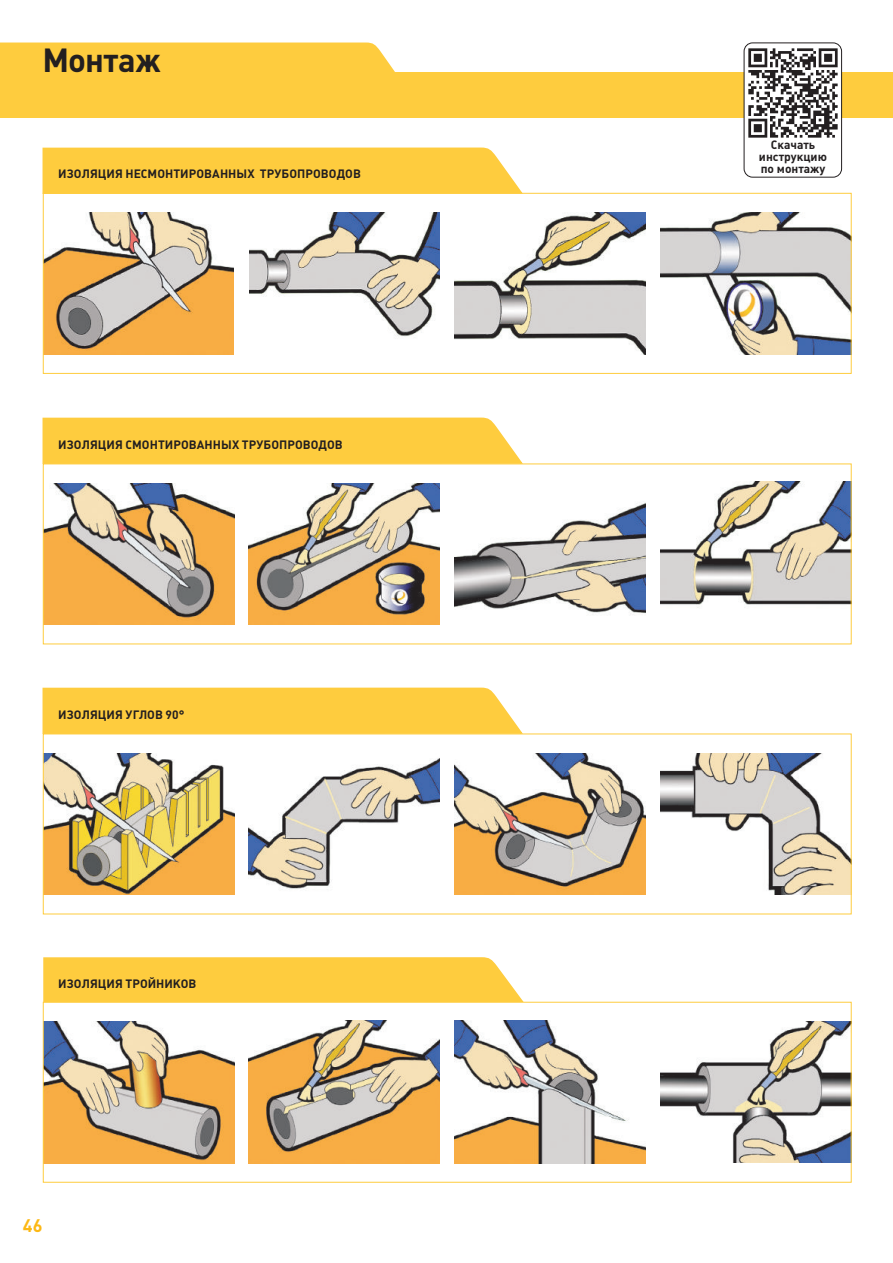
<style>
.page{position:relative;width:893px;height:1263px;background:#fff}
.page>*{position:absolute;margin:0;border:0;box-sizing:border-box;transform-origin:0 0}
.t1{font:700 33px "Plumb";letter-spacing:-.015em;color:#231f20}
.t2{font:700 18px "Plumb";color:#fcb814}
.t3{font:700 12px/12px "Plumb";color:#231f20;text-align:center}
</style>
<div class="page">
<div style="left:0;top:43px;width:395px;height:29px;background:#fecc3e"></div>
<div style="left:0;top:72px;width:893px;height:45px;background:#fecc3e"></div>
<svg style="left:45px;top:354px;width:189px;height:1px"></svg>
<img style="left:45px;top:212px;width:189px;height:142px">
<div style="left:42px;top:147px;width:482px;height:48px;background:#fecc3e"></div>
<svg style="left:42px;top:417px;width:482px;height:48px;background:#fecf4a"></svg>
<svg style="left:42px;top:687px;width:482px;height:48px;background:#fecf49"></svg>
<div style="left:43px;top:957px;width:482px;height:45px;background:#fecc3e"></div>
<img style="left:249px;top:213px;width:191px;height:124px">
<img style="left:455px;top:213px;width:190px;height:141px">
<img style="left:661px;top:213px;width:189px;height:141px">
<img style="left:45px;top:483px;width:189px;height:142px">
<img style="left:249px;top:483px;width:191px;height:142px">
<img style="left:455px;top:503px;width:190px;height:110px">
<img style="left:660px;top:482px;width:190px;height:126px">
<img style="left:45px;top:753px;width:189px;height:142px">
<img style="left:249px;top:758px;width:191px;height:131px">
<img style="left:455px;top:753px;width:190px;height:142px">
<img style="left:660px;top:753px;width:190px;height:142px">
<svg style="left:45px;top:1163px;width:190px;height:1px"></svg>
<img style="left:45px;top:1021px;width:190px;height:142px">
<img style="left:249px;top:1021px;width:191px;height:142px">
<img style="left:455px;top:1021px;width:190px;height:142px">
<img style="left:660px;top:1021px;width:190px;height:142px">
<div style="left:43px;top:193px;width:809px;height:181px;border:1px solid #fecc3e"></div>
<div style="left:43px;top:1002px;width:809px;height:180px;border:1px solid #fecc3e"></div>
<div style="left:744px;top:43px;width:98px;height:134px;background:#fff;border-radius:9px"></div>
<div style="left:744px;top:43px;width:98px;height:135px;border:1px solid #231f20;border-radius:9px"></div>
<img style="left:748px;top:48px;width:90px;height:90px">
<h1 class="t1" style="left:43px;top:41px;width:120px">Монтаж</h1>
<p class="t3" style="left:58px;top:168px;width:304px">ИЗОЛЯЦИЯ НЕСМОНТИРОВАННЫХ ТРУБОПРОВОДОВ</p>
<p class="t3" style="left:58px;top:438px;width:286px">ИЗОЛЯЦИЯ СМОНТИРОВАННЫХ ТРУБОПРОВОДОВ</p>
<p class="t3" style="left:58px;top:708px;width:128px">ИЗОЛЯЦИЯ УГЛОВ 90°</p>
<p class="t3" style="left:58px;top:978px;width:140px">ИЗОЛЯЦИЯ ТРОЙНИКОВ</p>
<h2 class="t2" style="left:23px;top:1216px;width:21px">46</h2>
<p class="t3" style="left:759px;top:138px;width:70px">Скачать инструкцию по монтажу</p>
</div>
